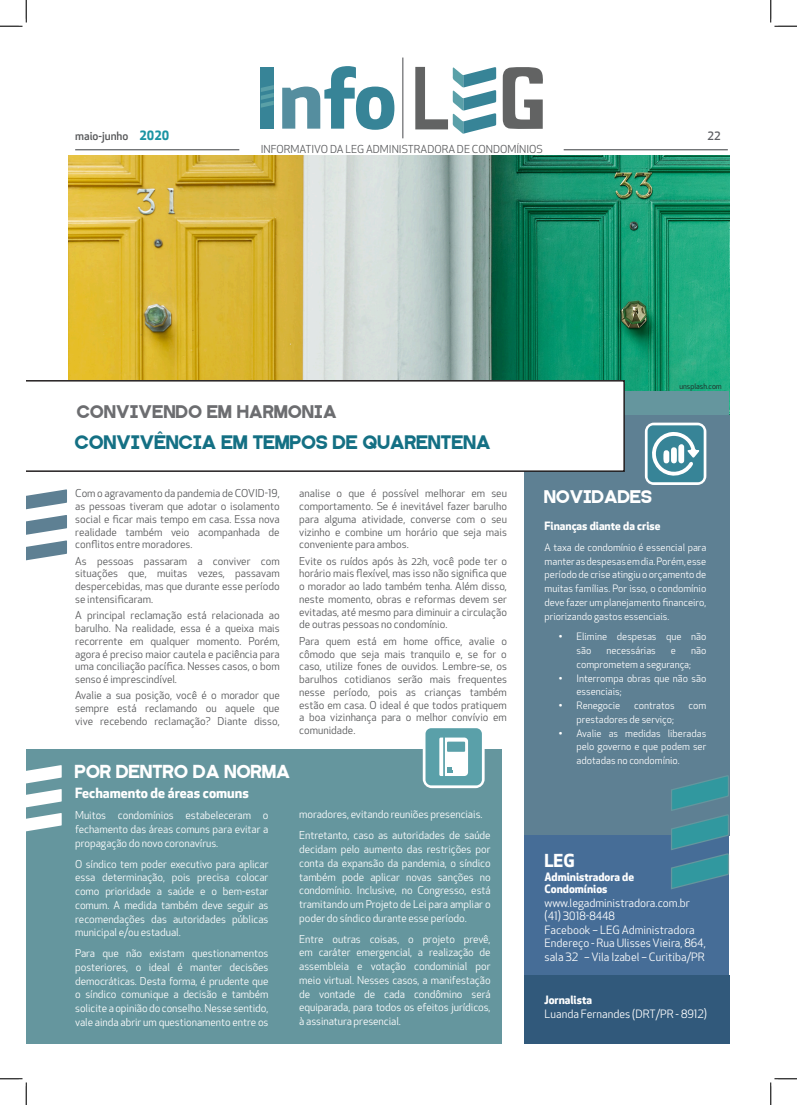
<style>
.page{position:relative;width:797px;height:1105px;background:#fff}
.page>*{position:absolute;margin:0;border:0;box-sizing:border-box;transform-origin:0 0}
.t1{font:20px "Primary School";color:#147084}
.t2{font:19.25px "Primary School";color:#fff}
.t3{font:18.75px "Primary School";letter-spacing:.01em;color:#6c6d70}
.t4{font:18.75px "Primary School";color:#fff}
.t5{font:700 17.5px "Apex New";color:#fff}
.t6{font:700 13.75px "Apex New";color:#fff}
.t7{font:700 12.5px "Apex New";color:#1a94a3}
.t8{font:11.25px/13.5px "Apex New";color:#fff}
.t9{font:700 11.25px "Apex New";color:#fff}
.t10{font:500 11.25px "Apex New";color:#57585a}
.t11{font:500 11.25px "Apex New";color:#5b5c61}
.t12{font:10.75px "Apex New";color:#57585a}
.t13{font:10.62px/12.8px "Apex New";color:#57585a;text-align:justify}
.t14{font:10.62px/13.8px "Apex New";letter-spacing:-.005em;color:#fff;text-align:justify}
.t15{font:10px/13.8px "Apex New";color:#fff}
.t16{font:7.5px "Apex New";color:#231f20}
</style>
<div class="page">
<img style="left:69px;top:156px;width:660px;height:259px">
<svg style="left:26px;top:489px;width:41px;height:72px"></svg>
<hr style="left:75px;top:149px;width:164px;height:1px;background:#606365">
<hr style="left:563px;top:149px;width:164px;height:1px;background:#606365">
<hr style="left:402px;top:58px;width:1px;height:80px;background:#6c6d70">
<div style="left:261px;top:67px;width:13px;height:62px;background:#378497"></div>
<svg style="left:282px;top:66px;width:112px;height:64px"></svg>
<svg style="left:261px;top:85px;width:13px;height:23px"></svg>
<svg style="left:502px;top:67px;width:41px;height:62px"></svg>
<svg style="left:415px;top:67px;width:81px;height:67px"></svg>
<div style="left:26px;top:749px;width:475px;height:295px;background:#65969e"></div>
<svg style="left:423px;top:725px;width:61px;height:63px"></svg>
<div style="left:425px;top:728px;width:57px;height:57px;background:#5aa0a9;border-radius:6px"></div>
<svg style="left:439px;top:737px;width:29px;height:39px"></svg>
<div style="left:447px;top:742px;width:18px;height:10px;background:#5aa0a9"></div>
<svg style="left:26px;top:765px;width:36px;height:67px"></svg>
<div style="left:524px;top:415px;width:205px;height:420px;background:#5e8093"></div>
<div style="left:524px;top:835px;width:205px;height:140px;background:#466d97"></div>
<div style="left:524px;top:975px;width:206px;height:69px;background:#31597b"></div>
<svg style="left:671px;top:774px;width:59px;height:116px"></svg>
<svg style="left:645px;top:423px;width:61px;height:62px"></svg>
<div style="left:647px;top:425px;width:56px;height:57px;background:#378497;border-radius:6px"></div>
<svg style="left:652px;top:432px;width:47px;height:44px"></svg>
<div style="left:524px;top:391px;width:204px;height:24px;background:#65969e"></div>
<svg style="left:26px;top:380px;width:599px;height:92px"></svg>
<svg style="left:0;top:0;width:27px;height:27px"></svg>
<svg style="left:0;top:1078px;width:27px;height:27px"></svg>
<svg style="left:770px;top:0;width:27px;height:27px"></svg>
<svg style="left:770px;top:1078px;width:27px;height:27px"></svg>
<p class="t10" style="left:75px;top:129px;width:55px">maio-junho</p>
<p class="t7" style="left:139px;top:127px;width:31px">2020</p>
<p class="t12" style="left:261px;top:142px;width:284px">INFORMATIVO DA LEG ADMINISTRADORA DE CONDOMÍNIOS</p>
<p class="t3" style="left:77px;top:401px;width:261px">CONVIVENDO EM HARMONIA</p>
<p class="t1" style="left:75px;top:431px;width:417px">CONVIVÊNCIA EM TEMPOS DE QUARENTENA</p>
<p class="t11" style="left:707px;top:128px;width:15px">22</p>
<p class="t16" style="left:679px;top:381px;width:44px">unsplash.com</p>
<p class="t13" style="left:75px;top:487px;width:206px">Com o agravamento da pandemia de COVID-19, as pessoas tiveram que adotar o isolamento social e ficar mais tempo em casa. Essa nova realidade também veio acompanhada de conflitos entre moradores.</p>
<p class="t13" style="left:75px;top:554px;width:206px">As pessoas passaram a conviver com situações que, muitas vezes, passavam despercebidas, mas que durante esse período se intensificaram.</p>
<p class="t13" style="left:75px;top:609px;width:206px">A principal reclamação está relacionada ao barulho. Na realidade, essa é a queixa mais recorrente em qualquer momento. Porém, agora é preciso maior cautela e paciência para uma conciliação pacífica. Nesses casos, o bom senso é imprescindível.</p>
<p class="t13" style="left:75px;top:689px;width:206px">Avalie a sua posição, você é o morador que sempre está reclamando ou aquele que vive recebendo reclamação? Diante disso,</p>
<p class="t13" style="left:299px;top:487px;width:209px">analise o que é possível melhorar em seu comportamento. Se é inevitável fazer barulho para alguma atividade, converse com o seu vizinho e combine um horário que seja mais conveniente para ambos.</p>
<p class="t13" style="left:299px;top:554px;width:209px">Evite os ruídos após às 22h, você pode ter o horário mais flexível, mas isso não significa que o morador ao lado também tenha. Além disso, neste momento, obras e reformas devem ser evitadas, até mesmo para diminuir a circulação de outras pessoas no condomínio.</p>
<p class="t13" style="left:299px;top:634px;width:209px">Para quem está em home office, avalie o cômodo que seja mais tranquilo e, se for o caso, utilize fones de ouvidos. Lembre-se, os barulhos cotidianos serão mais frequentes nesse período, pois as crianças também estão em casa. O ideal é que todos pratiquem a boa vizinhança para o melhor convívio em comunidade.</p>
<p class="t2" style="left:75px;top:760px;width:217px">POR DENTRO DA NORMA</p>
<p class="t6" style="left:75px;top:783px;width:175px">Fechamento de áreas comuns</p>
<p class="t14" style="left:75px;top:808px;width:195px">Muitos condomínios estabeleceram o fechamento das áreas comuns para evitar a propagação do novo coronavírus.</p>
<p class="t14" style="left:75px;top:857px;width:195px">O síndico tem poder executivo para aplicar essa determinação, pois precisa colocar como prioridade a saúde e o bem-estar comum. A medida também deve seguir as recomendações das autoridades públicas municipal e/ou estadual.</p>
<p class="t14" style="left:75px;top:946px;width:195px">Para que não existam questionamentos posteriores, o ideal é manter decisões democráticas. Desta forma, é prudente que o síndico comunique a decisão e também solicite a opinião do conselho. Nesse sentido, vale ainda abrir um questionamento entre os</p>
<p class="t14" style="left:299px;top:808px;width:185px">moradores, evitando reuniões presenciais.</p>
<p class="t14" style="left:299px;top:828px;width:193px">Entretanto, caso as autoridades de saúde decidam pelo aumento das restrições por conta da expansão da pandemia, o síndico também pode aplicar novas sanções no condomínio. Inclusive, no Congresso, está tramitando um Projeto de Lei para ampliar o poder do síndico durante esse período.</p>
<p class="t14" style="left:299px;top:932px;width:193px">Entre outras coisas, o projeto prevê, em caráter emergencial, a realização de assembleia e votação condominial por meio virtual. Nesses casos, a manifestação de vontade de cada condômino será equiparada, para todos os efeitos jurídicos, à assinatura presencial.</p>
<p class="t4" style="left:544px;top:486px;width:110px">NOVIDADES</p>
<p class="t9" style="left:544px;top:518px;width:117px">Finanças diante da crise</p>
<p class="t15" style="left:544px;top:540px;width:163px;text-align:justify">A taxa de condomínio é essencial para manter as despesas em dia. Porém, esse período de crise atingiu o orçamento de muitas famílias. Por isso, o condomínio deve fazer um planejamento financeiro, priorizando gastos essenciais.</p>
<p class="t15" style="left:576px;top:630px;width:131px;text-indent:-18px">• Elimine despesas que não são</p>
<p class="t15" style="left:606px;top:644px;width:51px">necessárias</p>
<p class="t15" style="left:671px;top:644px;width:7px">e</p>
<p class="t15" style="left:576px;top:644px;width:131px;text-indent:115px">não comprometem a segurança;</p>
<p class="t15" style="left:576px;top:671px;width:131px;text-indent:-18px">• Interrompa obras que não são essenciais;</p>
<p class="t15" style="left:558px;top:699px;width:63px">• Renegocie</p>
<p class="t15" style="left:634px;top:699px;width:42px">contratos</p>
<p class="t15" style="left:688px;top:699px;width:19px">com</p>
<p class="t15" style="left:576px;top:712px;width:99px">prestadores de serviço;</p>
<p class="t15" style="left:576px;top:726px;width:131px;text-align:justify;text-indent:-18px">• Avalie as medidas liberadas pelo governo e que podem ser adotadas no condomínio.</p>
<p class="t5" style="left:544px;top:848px;width:32px">LEG</p>
<p class="t9" style="left:544px;top:868px;width:91px">Administradora de</p>
<p class="t9" style="left:544px;top:881px;width:64px">Condomínios</p>
<p class="t8" style="left:544px;top:896px;width:147px">www.legadministradora.com.br</p>
<p class="t8" style="left:544px;top:909px;width:72px">(41) 3018-8448</p>
<p class="t8" style="left:544px;top:923px;width:152px">Facebook – LEG Administradora</p>
<p class="t8" style="left:544px;top:936px;width:163px">Endereço - Rua Ulisses Vieira, 864, sala 32 – Vila Izabel – Curitiba/PR</p>
<p class="t9" style="left:544px;top:992px;width:49px">Jornalista</p>
<p class="t8" style="left:544px;top:1007px;width:164px">Luanda Fernandes (DRT/PR - 8912)</p>
</div>
